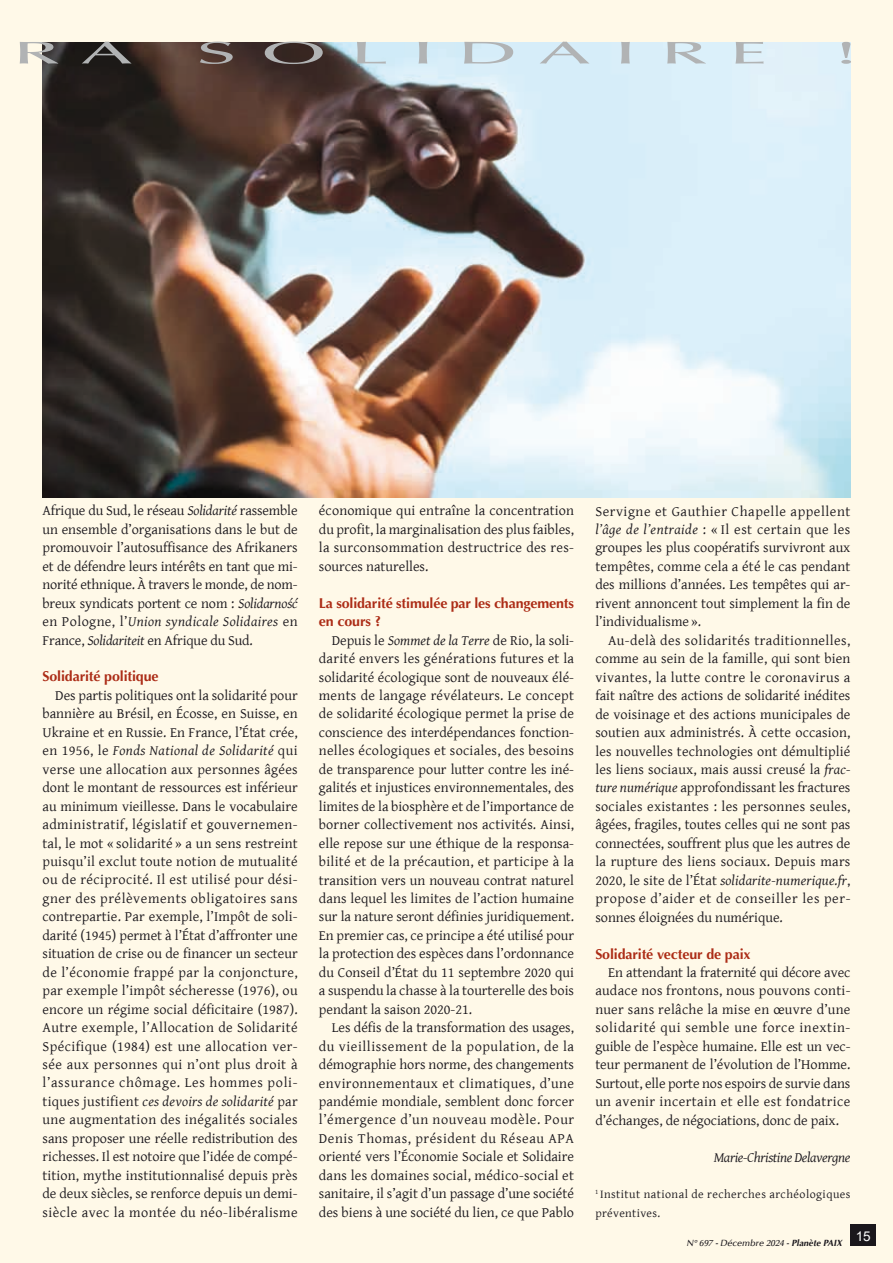
<style>
.page{position:relative;width:893px;height:1263px;background:#fff9e8}
.page>*{position:absolute;margin:0;border:0;box-sizing:border-box;transform-origin:0 0}
.t1{font:500 31.35px "Optima";letter-spacing:.295em;color:#b1b3b4;scale:2.43 1}
.t2{font:14.25px/18.5px "Gentium Basic";color:#1a171c;text-align:justify}
.t3{font:700 14.25px/18.5px "Optima";letter-spacing:-.01em;color:#ac2c16}
.t4{font:italic 14.25px "Gentium Basic";letter-spacing:-.025em;color:#1a171c}
.t5{font:12px/18.5px "Gentium Basic";letter-spacing:.04em;color:#1a171c}
.t6{font:italic 500 9px "Optima";color:#1a171c}
.s1{font-style:italic}
.s2{font-weight:700}
</style>
<div class="page">
<img style="left:43px;top:43px;width:807px;height:454px">
<div style="left:850px;top:1225px;width:26px;height:21px;background:#1a171c"></div>
<h1 class="t1" style="left:13px;top:35px;width:51px">R A</h1>
<h1 class="t1" style="left:195px;top:35px;width:237px">SOLIDAIRE</h1>
<h1 class="t1" style="left:830px;top:35px;width:15px">!</h1>
<p class="t2" style="left:43px;top:501px;width:257px">Afrique du Sud, le réseau <span class="s1">Solidarité</span> rassemble un ensemble d’organisations dans le but de promouvoir l’autosuffisance des Afrikaners et de défendre leurs intérêts en tant que mi&shy;norité ethnique. À travers le monde, de nom&shy;breux syndicats portent ce nom : <span class="s1">Solidarność </span>en Pologne, l’<span class="s1">Union syndicale Solidaires</span> en France, <span class="s1">Solidariteit</span> en Afrique du Sud.</p>
<p class="t3" style="left:43px;top:667px;width:118px">Solidarité politique</p>
<p class="t2" style="left:43px;top:686px;width:257px;text-indent:13px">Des partis politiques ont la solidarité pour bannière au Brésil, en Écosse, en Suisse, en Ukraine et en Russie. En France, l’État crée, en 1956, le <span class="s1">Fonds National de Solidarité</span> qui verse une allocation aux personnes âgées dont le montant de ressources est inférieur au minimum vieillesse. Dans le vocabulaire administratif, législatif et gouvernemen&shy;tal, le mot « solidarité » a un sens restreint puisqu’il exclut toute notion de mutualité ou de réciprocité. Il est utilisé pour dési&shy;gner des prélèvements obligatoires sans contrepartie. Par exemple, l’Impôt de soli&shy;darité (1945) permet à l’État d’affronter une situation de crise ou de financer un secteur de l’économie frappé par la conjoncture, par exemple l’impôt sécheresse (1976), ou encore un régime social déficitaire (1987).<br>Autre exemple, l’Allocation de Solidarité Spécifique (1984) est une allocation ver&shy;sée aux personnes qui n’ont plus droit à l’assurance chômage. Les hommes poli&shy;tiques justifient <span class="s1">ces devoirs de solidarité</span> par une augmentation des inégalités sociales sans proposer une réelle redistribution des richesses. Il est notoire que l’idée de compé&shy;tition, mythe institutionnalisé depuis près de deux siècles, se renforce depuis un demi&shy;siècle avec la montée du néo-libéralisme</p>
<p class="t2" style="left:319px;top:501px;width:257px">économique qui entraîne la concentration du profit, la marginalisation des plus faibles, la surconsommation destructrice des res&shy;sources naturelles.</p>
<p class="t3" style="left:319px;top:594px;width:257px">La solidarité stimulée par les changements en cours ?</p>
<p class="t2" style="left:319px;top:630px;width:257px;text-indent:13px">Depuis le <span class="s1">Sommet de la Terre</span> de Rio, la soli&shy;darité envers les générations futures et la solidarité écologique sont de nouveaux élé&shy;ments de langage révélateurs. Le concept de solidarité écologique permet la prise de conscience des interdépendances fonction&shy;nelles écologiques et sociales, des besoins de transparence pour lutter contre les iné&shy;galités et injustices environnementales, des limites de la biosphère et de l’importance de borner collectivement nos activités. Ainsi, elle repose sur une éthique de la responsa&shy;bilité et de la précaution, et participe à la transition vers un nouveau contrat naturel dans lequel les limites de l’action humaine sur la nature seront définies juridiquement.<br>En premier cas, ce principe a été utilisé pour la protection des espèces dans l’ordonnance du Conseil d’État du 11 septembre 2020 qui a suspendu la chasse à la tourterelle des bois pendant la saison 2020-21.</p>
<p class="t2" style="left:319px;top:1018px;width:257px;text-indent:13px">Les défis de la transformation des usages, du vieillissement de la population, de la démographie hors norme, des changements environnementaux et climatiques, d’une pandémie mondiale, semblent donc forcer l’émergence d’un nouveau modèle. Pour Denis Thomas, président du Réseau APA orienté vers l’Économie Sociale et Solidaire dans les domaines social, médico-social et sanitaire, il s’agit d’un passage d’une société des biens à une société du lien, ce que Pablo</p>
<p class="t2" style="left:595px;top:501px;width:257px">Servigne et Gauthier Chapelle appellent <span class="s1">l’âge de l’entraide</span> : « Il est certain que les groupes les plus coopératifs survivront aux tempêtes, comme cela a été le cas pendant des millions d’années. Les tempêtes qui ar&shy;rivent annoncent tout simplement la fin de l’individualisme ».</p>
<p class="t2" style="left:595px;top:630px;width:257px;text-indent:13px">Au-delà des solidarités traditionnelles, comme au sein de la famille, qui sont bien vivantes, la lutte contre le coronavirus a fait naître des actions de solidarité inédites de voisinage et des actions municipales de soutien aux administrés. À cette occasion, les nouvelles technologies ont démultiplié les liens sociaux, mais aussi creusé la <span class="s1">frac&shy;ture numérique</span> approfondissant les fractures sociales existantes : les personnes seules, âgées, fragiles, toutes celles qui ne sont pas connectées, souffrent plus que les autres de la rupture des liens sociaux. Depuis mars 2020, le site de l’État <span class="s1">solidarite-numerique.fr</span>, propose d’aider et de conseiller les per&shy;sonnes éloignées du numérique.</p>
<p class="t3" style="left:595px;top:945px;width:157px">Solidarité vecteur de paix</p>
<p class="t2" style="left:595px;top:963px;width:257px;text-indent:13px">En attendant la fraternité qui décore avec audace nos frontons, nous pouvons conti&shy;nuer sans relâche la mise en œuvre d’une solidarité qui semble une force inextin&shy;guible de l’espèce humaine. Elle est un vec&shy;teur permanent de l’évolution de l’Homme.<br>Surtout, elle porte nos espoirs de survie dans un avenir incertain et elle est fondatrice d’échanges, de négociations, donc de paix.</p>
<p class="t4" style="left:714px;top:1146px;width:138px">Marie-Christine Delavergne</p>
<p class="t5" style="left:595px;top:1184px;width:257px"><sup>1</sup> Institut national de recherches archéologiques préventives.</p>
<p class="t6" style="left:686px;top:1237px;width:186px">N° 697 -Décembre 2024 -<span class="s2">Planète PAIX</span> <sup>1</sup> <sup>5</sup></p>
</div>
